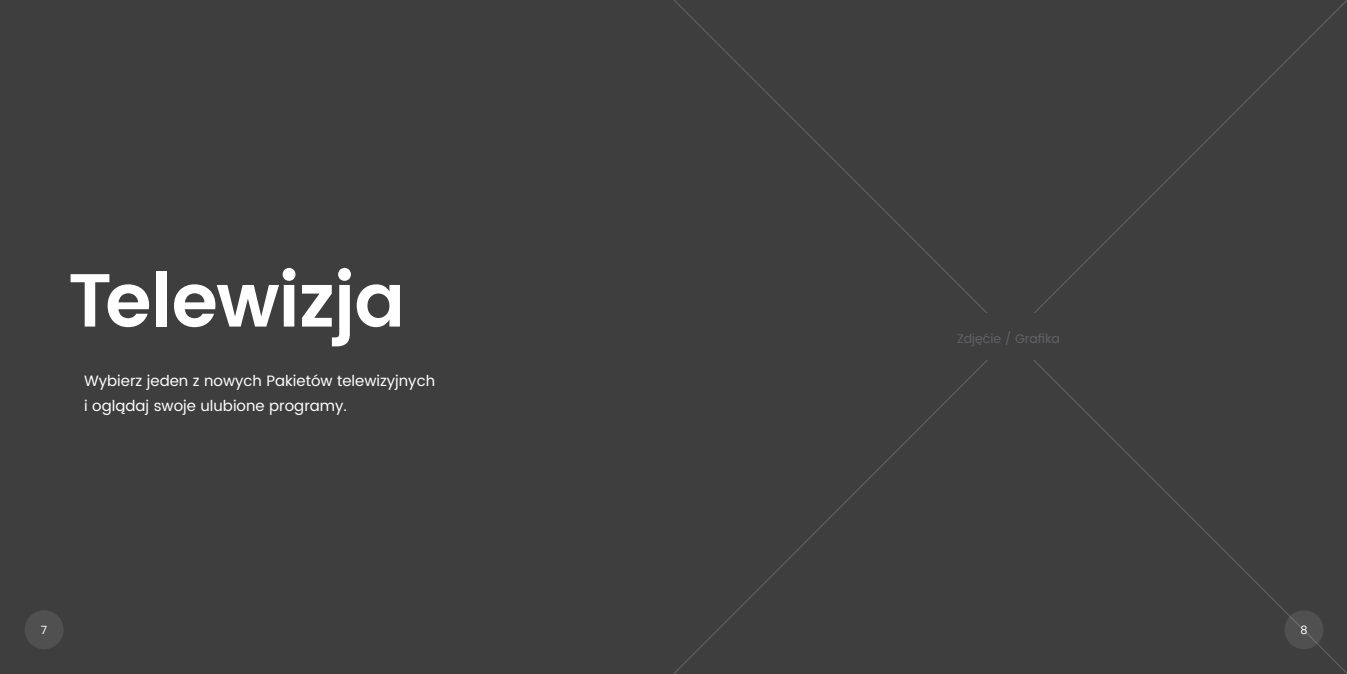
<style>
.page{position:relative;width:1347px;height:674px;background:#fff}
.page>*{position:absolute;margin:0;border:0;box-sizing:border-box;transform-origin:0 0}
.t1{font:600 75px "Poppins";letter-spacing:-.02em;color:#fff}
.t2{font:15px/25px "Poppins";color:#fff}
.t3{font:12.5px "Poppins";color:#636366}
.t4{font:11.25px "Poppins";color:#fff}
</style>
<div class="page">
<div style="left:0;top:0;width:1346px;height:673px;background:#3e3e3f"></div>
<svg style="left:674px;top:0;width:672px;height:673px"></svg>
<div style="left:914px;top:313px;width:188px;height:46px;background:#3e3e3f"></div>
<div style="left:25px;top:610px;width:39px;height:39px;background:#505051;border-radius:50%"></div>
<div style="left:1284px;top:610px;width:39px;height:39px;background:#505051;border-radius:50%"></div>
<h1 class="t1" style="left:68px;top:256px;width:339px">Telewizja</h1>
<p class="t2" style="left:84px;top:368px;width:352px">Wybierz jeden z nowych Pakietów telewizyjnych i oglądaj swoje ulubione programy.</p>
<p class="t3" style="left:957px;top:331px;width:104px">Zdjęćie / Grafika</p>
<p class="t4" style="left:41px;top:623px;width:8px">7</p>
<p class="t4" style="left:1300px;top:623px;width:9px">8</p>
</div>
